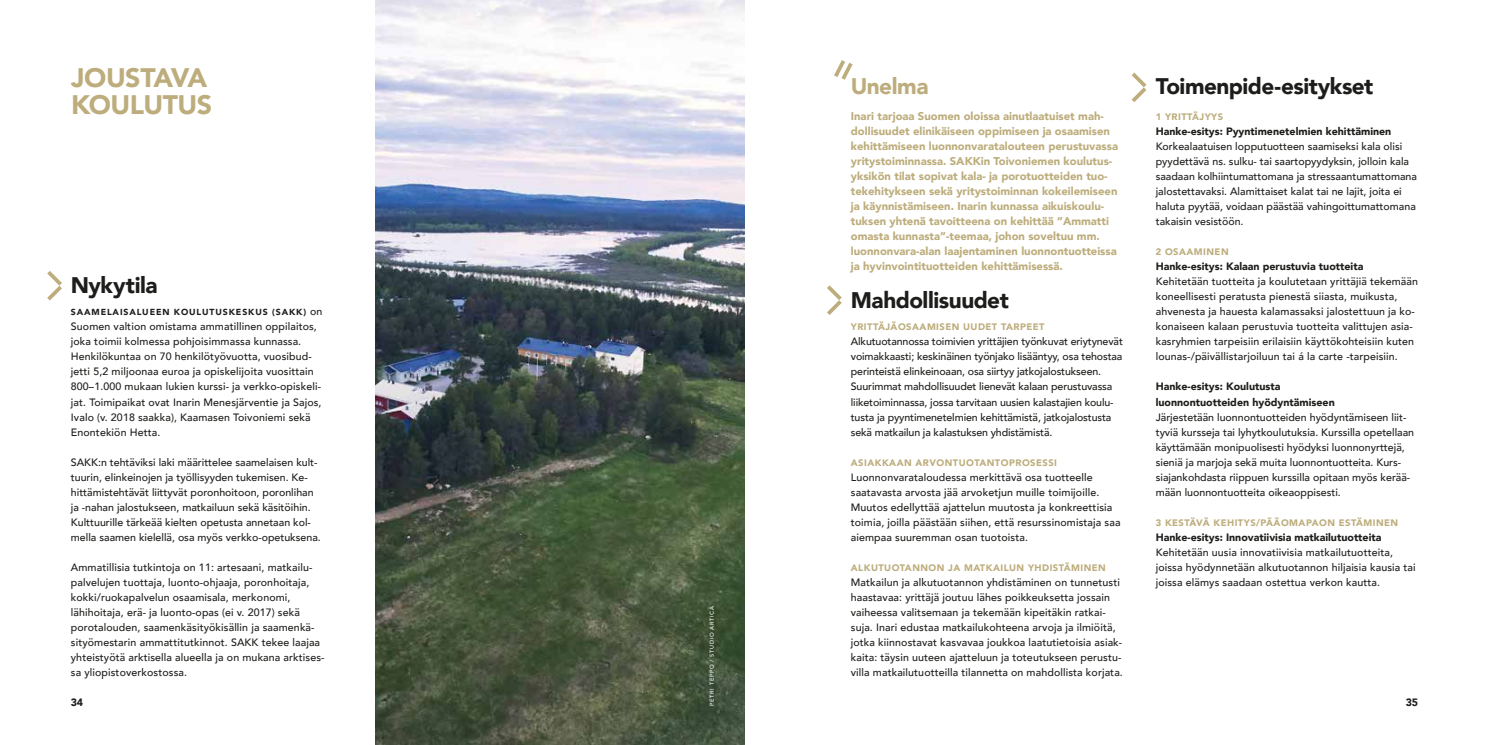
<style>
.page{position:relative;width:1489px;height:745px;background:#fff}
.page>*{position:absolute;margin:0;border:0;box-sizing:border-box;transform-origin:0 0}
.t1{font:900 26.75px/26.8px "Avenir";letter-spacing:-.02em;color:#bdad7c}
.t2{font:900 22.5px "Avenir";letter-spacing:-.02em;color:#1d1d1b}
.t3{font:900 22.5px "Avenir";letter-spacing:-.02em;color:#bdad7c}
.t4{font:900 11.25px/15px "Avenir";color:#bdad7c}
.t5{font:500 10.62px/15px "Avenir";letter-spacing:.01em;color:#1d1d1b}
.t6{font:500 10.62px/15px "Avenir";letter-spacing:-.01em;color:#1d1d1b}
.t7{font:900 10.62px/15px "Avenir";color:#1d1d1b}
.t8{font:900 9.38px "Avenir";letter-spacing:.05em;color:#bdad7c}
.t9{font:900 8.75px "Avenir";letter-spacing:.1em;color:#1d1d1b}
.t10{font:500 5.62px "Avenir";letter-spacing:.13em;color:#fff}
.s1{font-weight:500;font-size:10.62px}
</style>
<div class="page">
<img style="left:376px;top:0;width:368px;height:744px">
<svg style="left:47px;top:271px;width:15px;height:30px"></svg>
<svg style="left:827px;top:285px;width:15px;height:30px"></svg>
<svg style="left:1131px;top:72px;width:16px;height:30px"></svg>
<svg style="left:834px;top:60px;width:19px;height:20px"></svg>
<h1 class="t1" style="left:71px;top:63px;width:142px">JOUSTAVA<br>KOULUTUS</h1>
<h2 class="t3" style="left:850px;top:67px;width:79px">Unelma</h2>
<h2 class="t2" style="left:1155px;top:67px;width:219px">Toimenpide-esitykset</h2>
<p class="t8" style="left:1155px;top:109px;width:69px">1 YRITTÄJYYS</p>
<p class="t7" style="left:1155px;top:124px;width:237px">Hanke-esitys: Pyyntimenetelmien kehittäminen</p>
<p class="t5" style="left:1155px;top:138px;width:263px">Korkealaatuisen lopputuotteen saamiseksi kala olisi pyydettävä ns. sulku- tai saartopyydyksin, jolloin kala saadaan kolhiintumattomana ja stressaantumattomana jalostettavaksi. Alamittaiset kalat tai ne lajit, joita ei haluta pyytää, voidaan päästää vahingoittumattomana takaisin vesistöön.</p>
<p class="t8" style="left:1155px;top:244px;width:74px">2 OSAAMINEN</p>
<p class="t7" style="left:1155px;top:259px;width:209px">Hanke-esitys: Kalaan perustuvia tuotteita</p>
<p class="t5" style="left:1155px;top:273px;width:264px">Kehitetään tuotteita ja koulutetaan yrittäjiä tekemään koneellisesti peratusta pienestä siiasta, muikusta, ahvenesta ja hauesta kalamassaksi jalostettuun ja ko&shy;konaiseen kalaan perustuvia tuotteita valittujen asia&shy;kasryhmien tarpeisiin erilaisiin käyttökohteisiin kuten lounas-/päivällistarjoiluun tai á la carte -tarpeisiin.</p>
<p class="t7" style="left:1155px;top:379px;width:181px">Hanke-esitys: Koulutusta luonnontuotteiden hyödyntämiseen</p>
<p class="t5" style="left:1155px;top:408px;width:260px">Järjestetään luonnontuotteiden hyödyntämiseen liit&shy;tyviä kursseja tai lyhytkoulutuksia. Kurssilla opetellaan käyttämään monipuolisesti hyödyksi luonnonyrttejä, sieniä ja marjoja sekä muita luonnontuotteita. Kurs&shy;siajankohdasta riippuen kurssilla opitaan myös kerää&shy;mään luonnontuotteita oikeaoppisesti.</p>
<p class="t8" style="left:1155px;top:514px;width:244px">3 KESTÄVÄ KEHITYS/PÄÄOMAPAON ESTÄMINEN</p>
<p class="t7" style="left:1155px;top:529px;width:227px">Hanke-esitys: Innovatiivisia matkailutuotteita</p>
<p class="t5" style="left:1155px;top:543px;width:261px">Kehitetään uusia innovatiivisia matkailutuotteita, joissa hyödynnetään alkutuotannon hiljaisia kausia tai joissa elämys saadaan ostettua verkon kautta.</p>
<p class="t4" style="left:850px;top:108px;width:269px">Inari tarjoaa Suomen oloissa ainutlaatuiset mah&shy;dollisuudet elinikäiseen oppimiseen ja osaamisen kehittämiseen luonnonvaratalouteen perustuvassa yritystoiminnassa. SAKKin Toivoniemen koulutus&shy;yksikön tilat sopivat kala- ja porotuotteiden tuo&shy;tekehitykseen sekä yritystoiminnan kokeilemiseen ja käynnistämiseen. Inarin kunnassa aikuiskoulu&shy;tuksen yhtenä tavoitteena on kehittää ”Ammatti omasta kunnasta”-teemaa, johon soveltuu mm. luonnonvara-alan laajentaminen luonnontuotteissa ja hyvinvointituotteiden kehittämisessä.</p>
<h2 class="t2" style="left:71px;top:265px;width:88px">Nykytila</h2>
<h2 class="t2" style="left:850px;top:280px;width:159px">Mahdollisuudet</h2>
<p class="t9" style="left:71px;top:304px;width:253px">SAAMELAISALUEEN KOULUTUSKESKUS (SAKK) <span class="s1">on</span></p>
<p class="t5" style="left:71px;top:318px;width:252px">Suomen valtion omistama ammatillinen oppilaitos, joka toimii kolmessa pohjoisimmassa kunnassa.<br>Henkilökuntaa on 70 henkilötyövuotta, vuosibud&shy;jetti 5,2 miljoonaa euroa ja opiskelijoita vuosittain 800–1.000 mukaan lukien kurssi- ja verkko-opiskeli&shy;jat. Toimipaikat ovat Inarin Menesjärventie ja Sajos, Ivalo (v. 2018 saakka), Kaamasen Toivoniemi sekä Enontekiön Hetta.</p>
<p class="t5" style="left:71px;top:453px;width:251px">SAKK:n tehtäviksi laki määrittelee saamelaisen kult&shy;tuurin, elinkeinojen ja työllisyyden tukemisen. Ke&shy;hittämistehtävät liittyvät poronhoitoon, poronlihan ja -nahan jalostukseen, matkailuun sekä käsitöihin.<br>Kulttuurille tärkeää kielten opetusta annetaan kol&shy;mella saamen kielellä, osa myös verkko-opetuksena.</p>
<p class="t5" style="left:71px;top:558px;width:255px">Ammatillisia tutkintoja on 11: artesaani, matkailu&shy;palvelujen tuottaja, luonto-ohjaaja, poronhoitaja, kokki/ruokapalvelun osaamisala, merkonomi, lähihoitaja, erä- ja luonto-opas (ei v. 2017) sekä porotalouden, saamenkäsityökisällin ja saamenkä&shy;sityömestarin ammattitutkinnot. SAKK tekee laajaa yhteistyötä arktisella alueella ja on mukana arktises&shy;sa yliopistoverkostossa.</p>
<p class="t8" style="left:850px;top:319px;width:195px">YRITTÄJÄOSAAMISEN UUDET TARPEET</p>
<p class="t6" style="left:850px;top:333px;width:273px">Alkutuotannossa toimivien yrittäjien työnkuvat eriytynevät voimakkaasti; keskinäinen työnjako lisääntyy, osa tehostaa perinteistä elinkeinoaan, osa siirtyy jatkojalostukseen.<br>Suurimmat mahdollisuudet lienevät kalaan perustuvassa liiketoiminnassa, jossa tarvitaan uusien kalastajien koulu&shy;tusta ja pyyntimenetelmien kehittämistä, jatkojalostusta sekä matkailun ja kalastuksen yhdistämistä.</p>
<p class="t8" style="left:850px;top:454px;width:208px">ASIAKKAAN ARVONTUOTANTOPROSESSI</p>
<p class="t5" style="left:850px;top:468px;width:271px">Luonnonvarataloudessa merkittävä osa tuotteelle saatavasta arvosta jää arvoketjun muille toimijoille.<br>Muutos edellyttää ajattelun muutosta ja konkreettisia toimia, joilla päästään siihen, että resurssinomistaja saa aiempaa suuremman osan tuotoista.</p>
<p class="t8" style="left:850px;top:559px;width:256px">ALKUTUOTANNON JA MATKAILUN YHDISTÄMINEN</p>
<p class="t5" style="left:850px;top:573px;width:273px">Matkailun ja alkutuotannon yhdistäminen on tunnetusti haastavaa: yrittäjä joutuu lähes poikkeuksetta jossain vaiheessa valitsemaan ja tekemään kipeitäkin ratkai&shy;suja. Inari edustaa matkailukohteena arvoja ja ilmiöitä, jotka kiinnostavat kasvavaa joukkoa laatutietoisia asiak&shy;kaita: täysin uuteen ajatteluun ja toteutukseen perustu&shy;villa matkailutuotteilla tilannetta on mahdollista korjata.</p>
<p class="t10" style="left:707px;top:705px;width:101px;rotate:-90deg">PETRI TEPPO / STUDIO ARTICA</p>
<p class="t7" style="left:71px;top:694px;width:14px">34</p>
<p class="t7" style="left:1405px;top:694px;width:14px">35</p>
</div>
